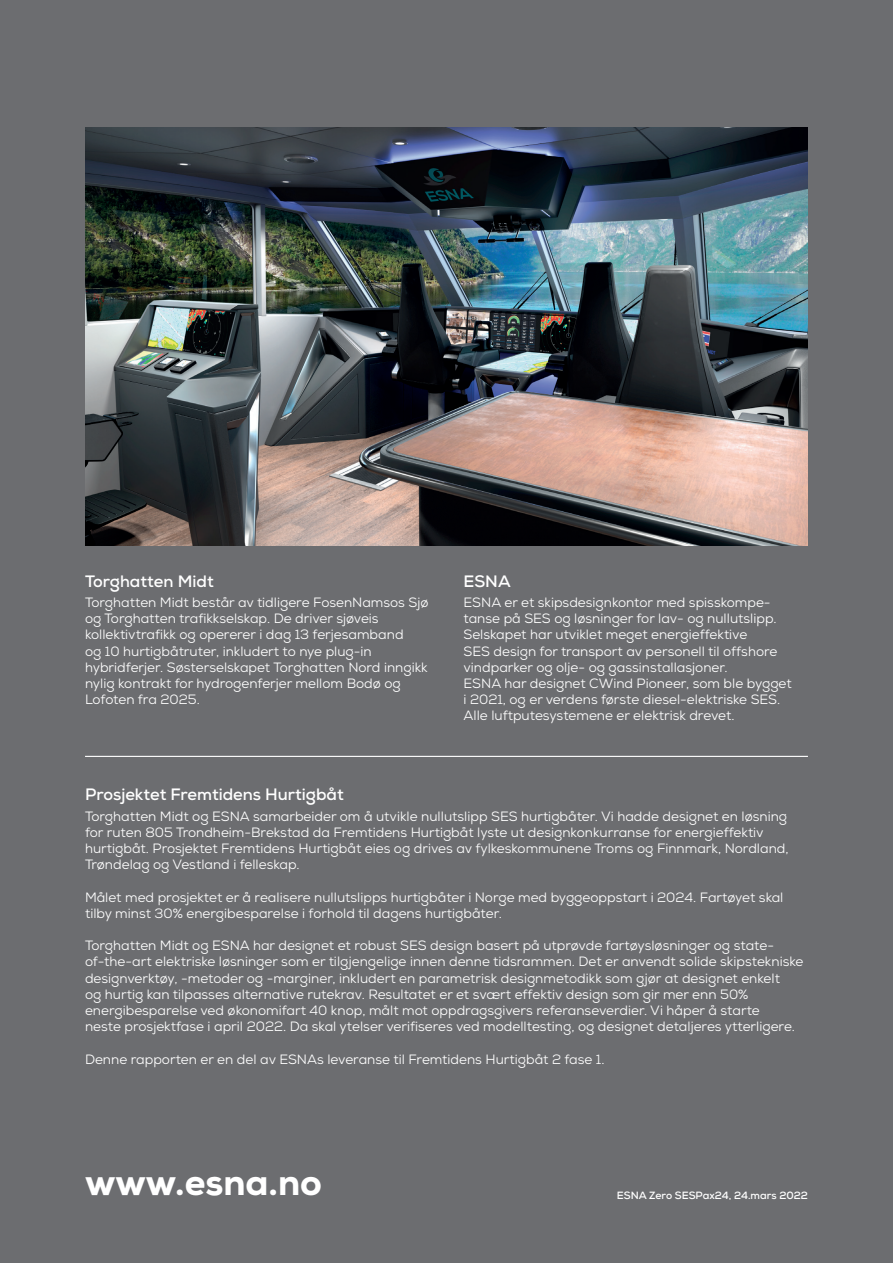
<style>
.page{position:relative;width:893px;height:1263px;background:#6c6d70}
.page>*{position:absolute;margin:0;border:0;box-sizing:border-box;transform-origin:0 0}
.t1{font:800 36px "Nexa";color:#fff}
.t2{font:700 16.5px "Nexa";color:#fff}
.t3{font:13.5px/16.2px "Nexa";color:#fff}
.t4{font:700 10.5px "Nexa";color:#fff}
</style>
<div class="page">
<img style="left:85px;top:128px;width:723px;height:418px">
<hr style="left:85px;top:756px;width:723px;height:1px;background:#fff">
<p class="t2" style="left:85px;top:570px;width:130px">Torghatten Midt</p>
<p class="t3" style="left:85px;top:594px;width:345px">Torghatten Midt består av tidligere FosenNamsos Sjø og Torghatten trafikkselskap. De driver sjøveis kollektivtrafikk og opererer i dag 13 ferjesamband<br>og 10 hurtigbåtruter, inkludert to nye plug-in hybridferjer. Søsterselskapet Torghatten Nord inngikk nylig kontrakt for hydrogenferjer mellom Bodø og Lofoten fra 2025.</p>
<p class="t2" style="left:463px;top:570px;width:49px">ESNA</p>
<p class="t3" style="left:463px;top:594px;width:330px">ESNA er et skipsdesignkontor med spisskompe&shy;tanse på SES og løsninger for lav- og nullutslipp.<br>Selskapet har utviklet meget energieffektive<br>SES design for transport av personell til offshore vindparker og olje- og gassinstallasjoner.<br>ESNA har designet CWind Pioneer, som ble bygget i 2021, og er verdens første diesel-elektriske SES.<br>Alle luftputesystemene er elektrisk drevet.</p>
<p class="t2" style="left:85px;top:784px;width:260px">Prosjektet Fremtidens Hurtigbåt</p>
<p class="t3" style="left:85px;top:808px;width:705px">Torghatten Midt og ESNA samarbeider om å utvikle nullutslipp SES hurtigbåter. Vi hadde designet en løsning for ruten 805 Trondheim-Brekstad da Fremtidens Hurtigbåt lyste ut designkonkurranse for energieffektiv hurtigbåt. Prosjektet Fremtidens Hurtigbåt eies og drives av fylkeskommunene Troms og Finnmark, Nordland, Trøndelag og Vestland i felleskap.</p>
<p class="t3" style="left:85px;top:889px;width:700px">Målet med prosjektet er å realisere nullutslipps hurtigbåter i Norge med byggeoppstart i 2024. Fartøyet skal tilby minst 30% energibesparelse i forhold til dagens hurtigbåter.</p>
<p class="t3" style="left:85px;top:937px;width:720px">Torghatten Midt og ESNA har designet et robust SES design basert på utprøvde fartøysløsninger og state&shy;of-the-art elektriske løsninger som er tilgjengelige innen denne tidsrammen. Det er anvendt solide skipstekniske designverktøy, -metoder og -marginer, inkludert en parametrisk designmetodikk som gjør at designet enkelt<br>og hurtig kan tilpasses alternative rutekrav. Resultatet er et svært effektiv design som gir mer enn 50% energibesparelse ved økonomifart 40 knop, målt mot oppdragsgivers referanseverdier. Vi håper å starte<br>neste prosjektfase i april 2022. Da skal ytelser verifiseres ved modelltesting, og designet detaljeres ytterligere.</p>
<p class="t3" style="left:85px;top:1051px;width:521px">Denne rapporten er en del av ESNAs leveranse til Fremtidens Hurtigbåt 2 fase 1.</p>
<h1 class="t1" style="left:85px;top:1160px;width:238px">www.esna.no</h1>
<p class="t4" style="left:617px;top:1189px;width:193px">ESNA Zero SESPax24, 24.mars 2022</p>
</div>
